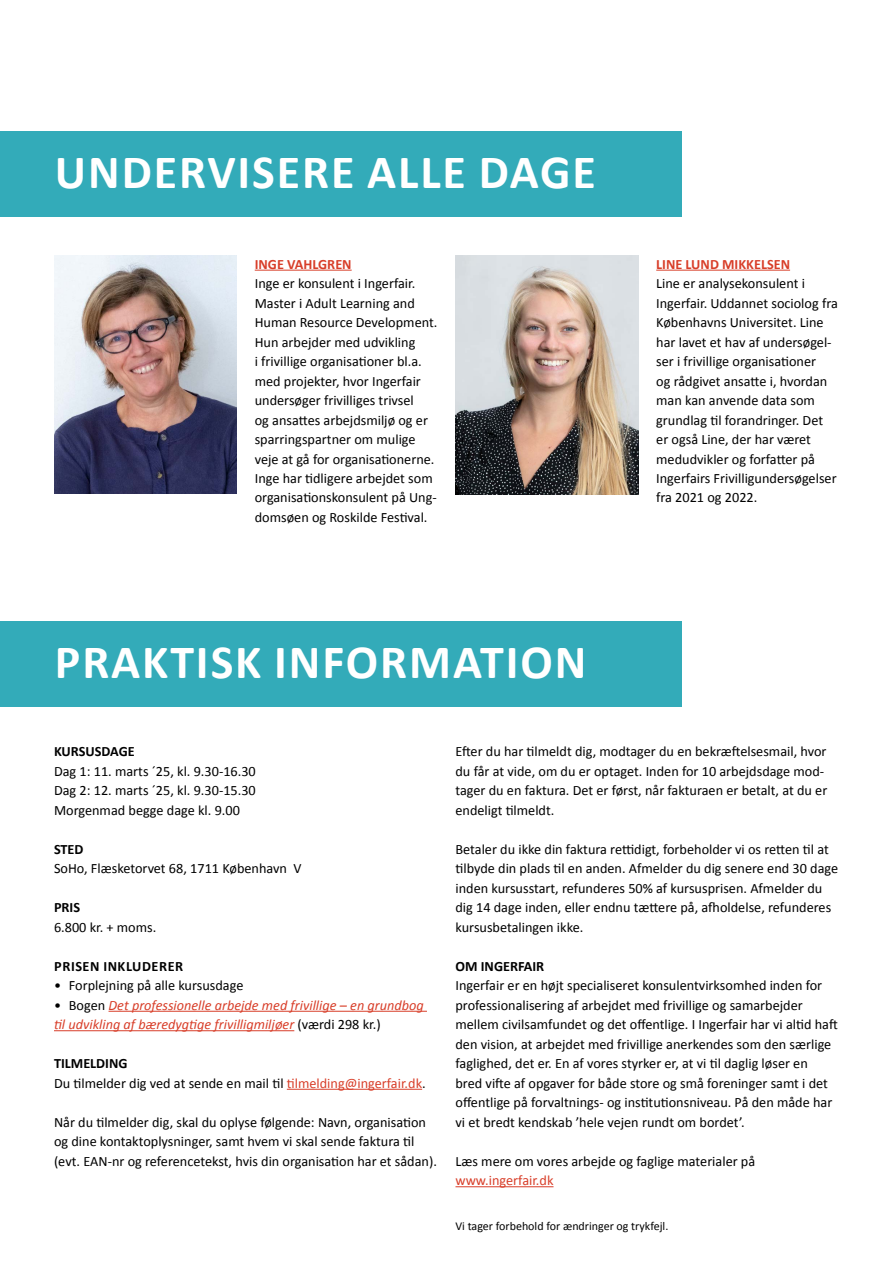
<style>
.page{position:relative;width:893px;height:1263px;background:#fff}
.page>*{position:absolute;margin:0;border:0;box-sizing:border-box;transform-origin:0 0}
.t1{font:700 48px "Calibri";letter-spacing:.04em;color:#fff}
.t2{font:14.25px/19.5px "Calibri";color:#000}
.t3{font:italic 14.25px/19.5px "Calibri";color:#d83e29}
.t4{font:700 14.25px "Calibri";color:#d83e29}
.t5{font:700 14.25px "Calibri";color:#000}
.t6{font:700 14.25px "Calibri";letter-spacing:.04em;color:#000}
.t7{font:14.25px "Calibri";color:#d83e29}
.t8{font:12px "Calibri";color:#000}
.s1{font-style:normal;color:#000}
.s2{font-weight:700}
.s3{color:#d83e29}
</style>
<div class="page">
<hr style="left:255px;top:270px;width:97px;height:1px;background:#d83e29">
<div style="left:0;top:131px;width:682px;height:85px;background:#33abb9"></div>
<div style="left:0;top:621px;width:682px;height:85px;background:#33abb9"></div>
<img style="left:54px;top:255px;width:183px;height:239px">
<img style="left:455px;top:255px;width:183px;height:239px">
<hr style="left:656px;top:270px;width:134px;height:1px;background:#d83e29">
<hr style="left:109px;top:1011px;width:318px;height:1px;background:#d83e29">
<hr style="left:54px;top:1030px;width:240px;height:1px;background:#d83e29">
<hr style="left:287px;top:1089px;width:135px;height:1px;background:#d83e29">
<hr style="left:455px;top:1186px;width:98px;height:1px;background:#d83e29">
<h1 class="t1" style="left:55px;top:138px;width:543px">UNDERVISERE ALLE DAGE</h1>
<p class="t4" style="left:255px;top:254px;width:98px">INGE VAHLGREN</p>
<p class="t2" style="left:255px;top:273px;width:184px">Inge er konsulent i Ingerfair.<br>Master i Adult Learning and<br>Human Resource Development.<br>Hun arbejder med udvikling<br>i frivillige organisationer bl.a. med projekter, hvor Ingerfair undersøger frivilliges trivsel<br>og ansattes arbejdsmiljø og er sparringspartner om mulige veje at gå for organisationerne.<br>Inge har tidligere arbejdet som organisationskonsulent på Ung&shy;domsøen og Roskilde Festival.</p>
<h1 class="t1" style="left:55px;top:628px;width:533px">PRAKTISK INFORMATION</h1>
<p class="t4" style="left:656px;top:254px;width:135px">LINE LUND MIKKELSEN</p>
<p class="t2" style="left:656px;top:273px;width:183px">Line er analysekonsulent i<br>Ingerfair. Uddannet sociolog fra<br>Københavns Universitet. Line har lavet et hav af undersøgel&shy;ser i frivillige organisationer<br>og rådgivet ansatte i, hvordan man kan anvende data som grundlag til forandringer. Det er også Line, der har været medudvikler og forfatter på<br>Ingerfairs Frivilligundersøgelser fra 2021 og 2022.</p>
<p class="t5" style="left:54px;top:741px;width:82px">KURSUSDAGE</p>
<p class="t2" style="left:54px;top:761px;width:203px;text-align:justify">Dag 1: 11. marts ´25, kl. 9.30-16.30<br>Dag 2: 12. marts ´25, kl. 9.30-15.30<br>Morgenmad begge dage kl. 9.00</p>
<p class="t5" style="left:54px;top:839px;width:31px">STED</p>
<p class="t2" style="left:54px;top:858px;width:249px">SoHo, Flæsketorvet 68, 1711 København V</p>
<p class="t5" style="left:54px;top:897px;width:28px">PRIS</p>
<p class="t2" style="left:54px;top:917px;width:104px">6.800 kr. + moms.</p>
<p class="t6" style="left:54px;top:956px;width:130px">PRISEN INKLUDERER</p>
<p class="t2" style="left:54px;top:975px;width:191px">• Forplejning på alle kursusdage</p>
<p class="t3" style="left:54px;top:994px;width:371px"><span class="s1">• Bogen</span> Det professionelle arbejde med frivillige – en grundbog til udvikling af bæredygtige frivilligmiljøer <span class="s1">(værdi 298 kr.)</span></p>
<p class="t2" style="left:54px;top:1053px;width:373px"><span class="s2">TILMELDING<br></span>Du tilmelder dig ved at sende en mail til <span class="s3">tilmelding@ingerfair.dk</span>.</p>
<p class="t2" style="left:54px;top:1112px;width:384px">Når du tilmelder dig, skal du oplyse følgende: Navn, organisation og dine kontaktoplysninger, samt hvem vi skal sende faktura til (evt. EAN-nr og referencetekst, hvis din organisation har et sådan).</p>
<p class="t2" style="left:455px;top:741px;width:373px">Efter du har tilmeldt dig, modtager du en bekræftelsesmail, hvor du får at vide, om du er optaget. Inden for 10 arbejdsdage mod&shy;tager du en faktura. Det er først, når fakturaen er betalt, at du er endeligt tilmeldt.</p>
<p class="t2" style="left:455px;top:839px;width:384px">Betaler du ikke din faktura rettidigt, forbeholder vi os retten til at tilbyde din plads til en anden. Afmelder du dig senere end 30 dage inden kursusstart, refunderes 50% af kursusprisen. Afmelder du dig 14 dage inden, eller endnu tættere på, afholdelse, refunderes kursusbetalingen ikke.</p>
<p class="t5" style="left:455px;top:956px;width:90px">OM INGERFAIR</p>
<p class="t2" style="left:455px;top:975px;width:384px">Ingerfair er en højt specialiseret konsulentvirksomhed inden for professionalisering af arbejdet med frivillige og samarbejder mellem civilsamfundet og det offentlige. I Ingerfair har vi altid haft den vision, at arbejdet med frivillige anerkendes som den særlige faglighed, det er. En af vores styrker er, at vi til daglig løser en bred vifte af opgaver for både store og små foreninger samt i det offentlige på forvaltnings- og institutionsniveau. På den måde har vi et bredt kendskab ’hele vejen rundt om bordet’.</p>
<p class="t2" style="left:455px;top:1151px;width:301px">Læs mere om vores arbejde og faglige materialer på</p>
<p class="t7" style="left:455px;top:1170px;width:100px">www.ingerfair.dk</p>
<p class="t8" style="left:455px;top:1218px;width:214px">Vi tager forbehold for ændringer og trykfejl.</p>
</div>
